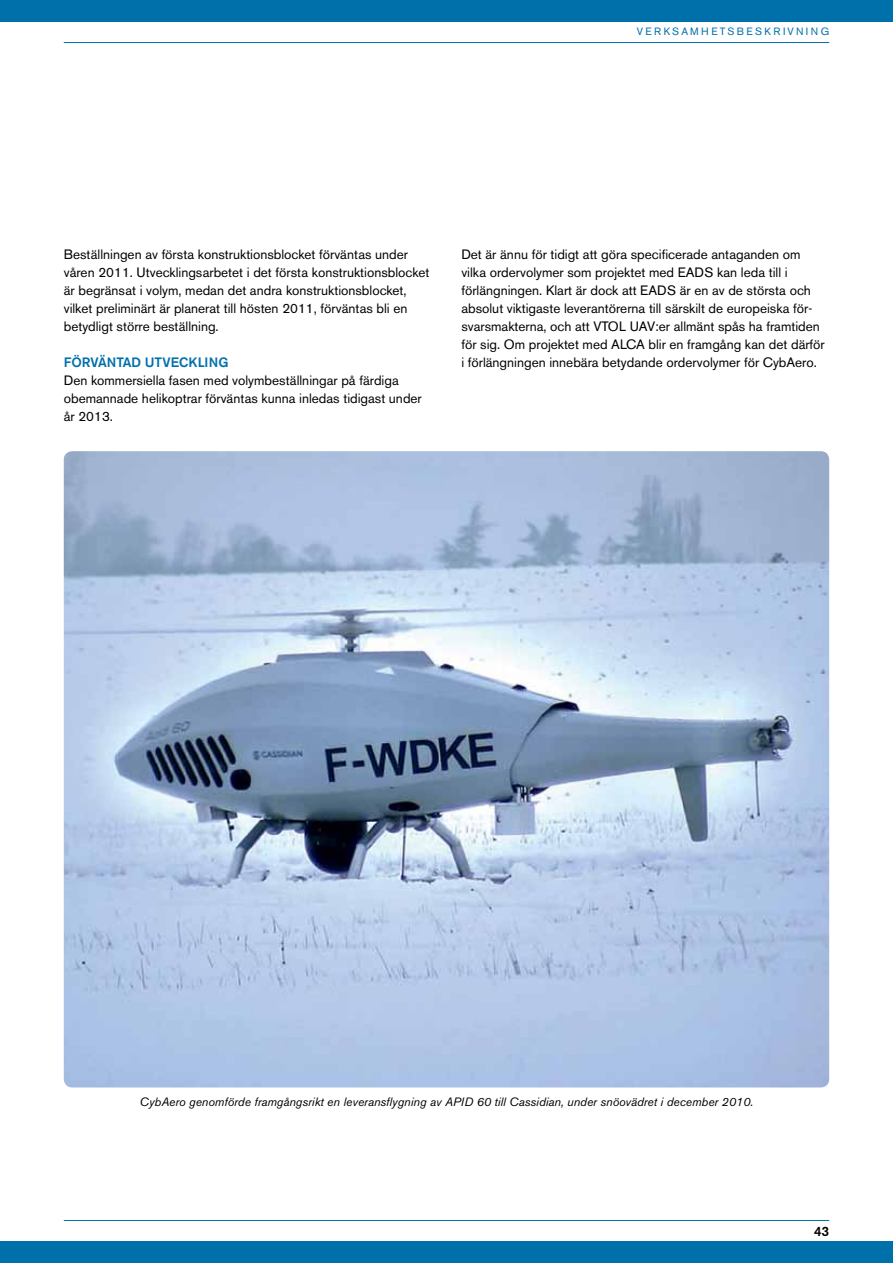
<style>
.page{position:relative;width:893px;height:1263px;background:#fff}
.page>*{position:absolute;margin:0;border:0;box-sizing:border-box;transform-origin:0 0}
.t1{font:13.5px/18px "Akzidenz Grotesk BE";color:#000}
.t2{font:500 13.5px "Akzidenz Grotesk BE";color:#0070ab}
.t3{font:500 13.5px "Akzidenz Grotesk BE";color:#000}
.t4{font:italic 12px "Akzidenz Grotesk BE";color:#000}
.t5{font:10.5px "Akzidenz Grotesk BE";letter-spacing:.22em;color:#0070ab}
</style>
<div class="page">
<div style="left:0;top:0;width:893px;height:21px;background:#0070ab"></div>
<hr style="left:64px;top:42px;width:765px;height:1px;background:#0070ab">
<div style="left:0;top:1242px;width:893px;height:21px;background:#0070ab"></div>
<hr style="left:64px;top:1220px;width:765px;height:1px;background:#0070ab">
<img style="left:64px;top:451px;width:765px;height:636px">
<p class="t5" style="left:637px;top:26px;width:194px">VERKSAMHETSBESKRIVNING</p>
<p class="t1" style="left:64px;top:246px;width:367px">Beställningen av första konstruktionsblocket förväntas under våren 2011. Utvecklingsarbetet i det första konstruktionsblocket är begränsat i volym, medan det andra konstruktionsblocket, vilket preliminärt är planerat till hösten 2011, förväntas bli en betydligt större beställning.</p>
<p class="t2" style="left:64px;top:354px;width:53px">FÖRVÄNTAD</p>
<p class="t2" style="left:145px;top:354px;width:10px">UTVECKLING</p>
<p class="t1" style="left:64px;top:372px;width:360px">Den kommersiella fasen med volymbeställningar på färdiga obemannade helikoptrar förväntas kunna inledas tidigast under år 2013.</p>
<p class="t1" style="left:461px;top:246px;width:365px">Det är ännu för tidigt att göra specificerade antaganden om vilka ordervolymer som projektet med EADS kan leda till i förlängningen. Klart är dock att EADS är en av de största och absolut viktigaste leverantörerna till särskilt de europeiska för&shy;svarsmakterna, och att VTOL UAV:er allmänt spås ha framtiden för sig. Om projektet med ALCA blir en framgång kan det därför i förlängningen innebära betydande ordervolymer för CybAero.</p>
<p class="t4" style="left:140px;top:1094px;width:615px">CybAero genomförde framgångsrikt en leveransflygning av APID 60 till Cassidian, under snöovädret i december 2010.</p>
<p class="t3" style="left:814px;top:1223px;width:17px">43</p>
</div>
